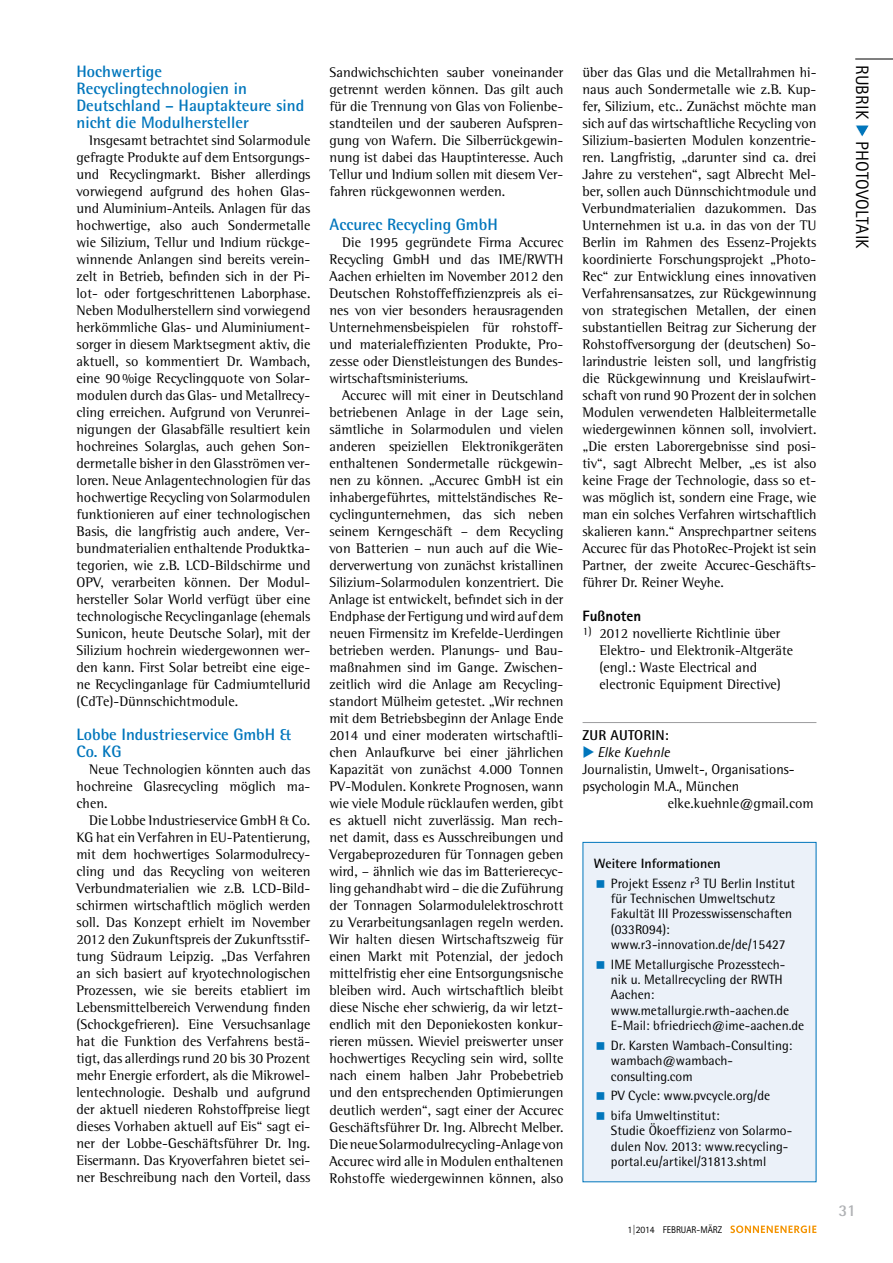
<style>
.page{position:relative;width:893px;height:1263px;background:#fff}
.page>*{position:absolute;margin:0;border:0;box-sizing:border-box;transform-origin:0 0}
.t1{font:18px "Rotis Sans Serif Std";letter-spacing:.01em;color:#000}
.t2{font:700 16.5px/17px "Rotis Semi Sans Std";color:#0076bc}
.t3{font:700 16.5px "Rotis Semi Sans Std";color:#b0b2b5}
.t4{font:800 15px "Rotis Sans Serif Std";color:#000}
.t5{font:14.25px/17px "Rotis Semi Serif Std";color:#000;text-align:justify}
.t6{font:14.25px/17px "Rotis Semi Sans Std";color:#000}
.t7{font:700 14.25px "Rotis Semi Sans Std";letter-spacing:.01em;color:#000}
.t8{font:13.5px/15.5px "Rotis Semi Sans Std";color:#000}
.t9{font:9.75px "Rotis Sans Serif Std";color:#000}
.s1{color:#0076bc}
.s2{font-style:italic}
.s3{font-weight:700}
</style>
<div class="page">
<svg style="left:730px;top:1225px;width:86px;height:8px"></svg>
<hr style="left:855px;top:59px;width:38px;height:1px;background:#000">
<svg style="left:856px;top:125px;width:13px;height:12px"></svg>
<hr style="left:583px;top:722px;width:233px;height:1px;background:#9c9d9f">
<div style="left:583px;top:842px;width:233px;height:340px;background:#ebf1f9"></div>
<p class="t2" style="left:77px;top:62px;width:229px">Hochwertige<br>Recyclingtechnologien in<br>Deutschland – Hauptakteure sind nicht die Modulhersteller</p>
<p class="t5" style="left:77px;top:131px;width:235px;text-indent:13px">Insgesamt betrachtet sind Solarmodule gefragte Produkte auf dem Entsorgungs&shy;und Recyclingmarkt. Bisher allerdings vorwiegend aufgrund des hohen Glas&shy;und Aluminium-Anteils. Anlagen für das hochwertige, also auch Sondermetalle wie Silizium, Tellur und Indium rückge&shy;winnende Anlangen sind bereits verein&shy;zelt in Betrieb, befinden sich in der Pi&shy;lot- oder fortgeschrittenen Laborphase.<br>Neben Modulherstellern sind vorwiegend herkömmliche Glas- und Aluminiument&shy;sorger in diesem Marktsegment aktiv, die aktuell, so kommentiert Dr. Wambach, eine 90 %ige Recyclingquote von Solar&shy;modulen durch das Glas- und Metallrecy&shy;cling erreichen. Aufgrund von Verunrei&shy;nigungen der Glasabfälle resultiert kein hochreines Solarglas, auch gehen Son&shy;dermetalle bisher in den Glasströmen ver&shy;loren. Neue Anlagentechnologien für das hochwertige Recycling von Solarmodulen funktionieren auf einer technologischen Basis, die langfristig auch andere, Ver&shy;bundmaterialien enthaltende Produktka&shy;tegorien, wie z.B. LCD-Bildschirme und OPV, verarbeiten können. Der Modul&shy;hersteller Solar World verfügt über eine technologische Recyclinganlage (ehemals Sunicon, heute Deutsche Solar), mit der Silizium hochrein wiedergewonnen wer&shy;den kann. First Solar betreibt eine eige&shy;ne Recyclinganlage für Cadmiumtellurid (CdTe)-Dünnschichtmodule.</p>
<p class="t2" style="left:77px;top:726px;width:216px">Lobbe Industrieservice GmbH &amp;<br>Co. KG</p>
<p class="t5" style="left:77px;top:761px;width:235px;text-indent:13px">Neue Technologien könnten auch das hochreine Glasrecycling möglich ma&shy;chen.</p>
<p class="t5" style="left:77px;top:812px;width:235px;text-indent:13px">Die Lobbe Industrieservice GmbH &amp; Co.<br>KG hat ein Verfahren in EU-Patentierung, mit dem hochwertiges Solarmodulrecy&shy;cling und das Recycling von weiteren Verbundmaterialien wie z.B. LCD-Bild&shy;schirmen wirtschaftlich möglich werden soll. Das Konzept erhielt im November 2012 den Zukunftspreis der Zukunftsstif&shy;tung Südraum Leipzig. „Das Verfahren an sich basiert auf kryotechnologischen Prozessen, wie sie bereits etabliert im Lebensmittelbereich Verwendung finden (Schockgefrieren). Eine Versuchsanlage hat die Funktion des Verfahrens bestä&shy;tigt, das allerdings rund 20 bis 30 Prozent mehr Energie erfordert, als die Mikrowel&shy;lentechnologie. Deshalb und aufgrund der aktuell niederen Rohstoffpreise liegt dieses Vorhaben aktuell auf Eis“ sagt ei&shy;ner der Lobbe-Geschäftsführer Dr. Ing.<br>Eisermann. Das Kryoverfahren bietet sei&shy;ner Beschreibung nach den Vorteil, dass</p>
<p class="t5" style="left:330px;top:63px;width:235px">Sandwichschichten sauber voneinander getrennt werden können. Das gilt auch für die Trennung von Glas von Folienbe&shy;standteilen und der sauberen Aufspren&shy;gung von Wafern. Die Silberrückgewin&shy;nung ist dabei das Hauptinteresse. Auch Tellur und Indium sollen mit diesem Ver&shy;fahren rückgewonnen werden.</p>
<p class="t2" style="left:330px;top:215px;width:170px">Accurec Recycling GmbH</p>
<p class="t5" style="left:330px;top:233px;width:235px;text-indent:13px">Die 1995 gegründete Firma Accurec Recycling GmbH und das IME/RWTH Aachen erhielten im November 2012 den Deutschen Rohstoffeffizienzpreis als ei&shy;nes von vier besonders herausragenden Unternehmensbeispielen für rohstoff&shy;und materialeffizienten Produkte, Pro&shy;zesse oder Dienstleistungen des Bundes&shy;wirtschaftsministeriums.</p>
<p class="t5" style="left:330px;top:386px;width:235px;text-indent:13px">Accurec will mit einer in Deutschland betriebenen Anlage in der Lage sein, sämtliche in Solarmodulen und vielen anderen speiziellen Elektronikgeräten enthaltenen Sondermetalle rückgewin&shy;nen zu können. „Accurec GmbH ist ein inhabergeführtes, mittelständisches Re&shy;cyclingunternehmen, das sich neben seinem Kerngeschäft – dem Recycling von Batterien – nun auch auf die Wie&shy;derverwertung von zunächst kristallinen Silizium-Solarmodulen konzentriert. Die Anlage ist entwickelt, befindet sich in der Endphase der Fertigung und wird auf dem neuen Firmensitz im Krefelde-Uerdingen betrieben werden. Planungs- und Bau&shy;maßnahmen sind im Gange. Zwischen&shy;zeitlich wird die Anlage am Recycling&shy;standort Mülheim getestet. „Wir rechnen mit dem Betriebsbeginn der Anlage Ende 2014 und einer moderaten wirtschaftli&shy;chen Anlaufkurve bei einer jährlichen Kapazität von zunächst 4.000 Tonnen PV-Modulen. Konkrete Prognosen, wann wie viele Module rücklaufen werden, gibt es aktuell nicht zuverlässig. Man rech&shy;net damit, dass es Ausschreibungen und Vergabeprozeduren für Tonnagen geben wird, – ähnlich wie das im Batterierecyc&shy;ling gehandhabt wird – die die Zuführung der Tonnagen Solarmodulelektroschrott zu Verarbeitungsanlagen regeln werden.<br>Wir halten diesen Wirtschaftszweig für einen Markt mit Potenzial, der jedoch mittelfristig eher eine Entsorgungsnische bleiben wird. Auch wirtschaftlich bleibt diese Nische eher schwierig, da wir letzt&shy;endlich mit den Deponiekosten konkur&shy;rieren müssen. Wieviel preiswerter unser hochwertiges Recycling sein wird, sollte nach einem halben Jahr Probebetrieb und den entsprechenden Optimierungen deutlich werden“, sagt einer der Accurec Geschäftsführer Dr. Ing. Albrecht Melber.<br>Die neue Solarmodulrecycling-Anlage von Accurec wird alle in Modulen enthaltenen Rohstoffe wiedergewinnen können, also</p>
<p class="t5" style="left:583px;top:63px;width:235px">über das Glas und die Metallrahmen hi&shy;naus auch Sondermetalle wie z.B. Kup&shy;fer, Silizium, etc.. Zunächst möchte man sich auf das wirtschaftliche Recycling von Silizium-basierten Modulen konzentrie&shy;ren. Langfristig, „darunter sind ca. drei Jahre zu verstehen“, sagt Albrecht Mel&shy;ber, sollen auch Dünnschichtmodule und Verbundmaterialien dazukommen. Das Unternehmen ist u.a. in das von der TU Berlin im Rahmen des Essenz-Projekts koordinierte Forschungsprojekt „Photo-Rec“ zur Entwicklung eines innovativen Verfahrensansatzes, zur Rückgewinnung von strategischen Metallen, der einen substantiellen Beitrag zur Sicherung der Rohstoffversorgung der (deutschen) So&shy;larindustrie leisten soll, und langfristig die Rückgewinnung und Kreislaufwirt&shy;schaft von rund 90 Prozent der in solchen Modulen verwendeten Halbleitermetalle wiedergewinnen können soll, involviert. „Die ersten Laborergebnisse sind posi&shy;tiv“, sagt Albrecht Melber, „es ist also keine Frage der Technologie, dass so et&shy;was möglich ist, sondern eine Frage, wie man ein solches Verfahren wirtschaftlich skalieren kann.“ Ansprechpartner seitens Accurec für das PhotoRec-Projekt ist sein Partner, der zweite Accurec-Geschäfts&shy;führer Dr. Reiner Weyhe.</p>
<p class="t4" style="left:583px;top:606px;width:60px">Fußnoten</p>
<p class="t5" style="left:600px;top:624px;width:195px;text-align:left;text-indent:-17px"><sup>1)</sup> 2012 novellierte Richtlinie über Elektro- und Elektronik-Altgeräte (engl.: Waste Electrical and electronic Equipment Directive)</p>
<p class="t7" style="left:583px;top:726px;width:88px">Zur Autorin :</p>
<p class="t6" style="left:583px;top:743px;width:214px"><span class="s1">◆</span> <span class="s2">Elke Kuehnle<br></span>Journalistin, U mwelt-, Organisations&shy;psychologin M.A., München</p>
<p class="t5" style="left:668px;top:795px;width:147px">elke.kuehnle@gmail.com</p>
<p class="t8" style="left:611px;top:853px;width:186px;line-height:19.6px;text-indent:-17px"><span class="s3">Weitere Informationen<br></span>Projekt Essenz r<sup>3</sup> TU Berlin I nstitut</p>
<p class="t8" style="left:611px;top:890px;width:183px">für Technischen U mweltschutz<br>Fakultät III Prozesswissenschaften (033R094): www.r3-innovation.de/de/15427</p>
<p class="t8" style="left:611px;top:956px;width:195px">I ME Metallurgische Prozesstech&shy;nik u. Metallrecycling der RWTH<br>Aachen: www.metallurgie.rwth-aachen.de<br>E-Mail: bfriedriech@ime-aachen.de</p>
<p class="t8" style="left:611px;top:1037px;width:183px">Dr. Karsten Wambach-Consulting: wambach@wambach&shy;consulting.com</p>
<p class="t8" style="left:611px;top:1086px;width:161px;line-height:19.6px">PV Cycle: www.pvcycle.org/de bifa U mweltinstitut:</p>
<p class="t8" style="left:611px;top:1123px;width:183px">Studie Ökoeffizienz von Solarmo&shy;dulen Nov. 2013: www.recycling&shy;portal.eu/artikel/31813.shtml</p>
<p class="t9" style="left:627px;top:1223px;width:96px">1|2014 FEBRUAR-MÄRZ</p>
<p class="t1" style="left:873px;top:65px;width:186px;rotate:90deg">RUBRIK <span class="s1">◆</span> PHOTOVOLTAIK</p>
<p class="t3" style="left:839px;top:1200px;width:19px">31</p>
</div>
